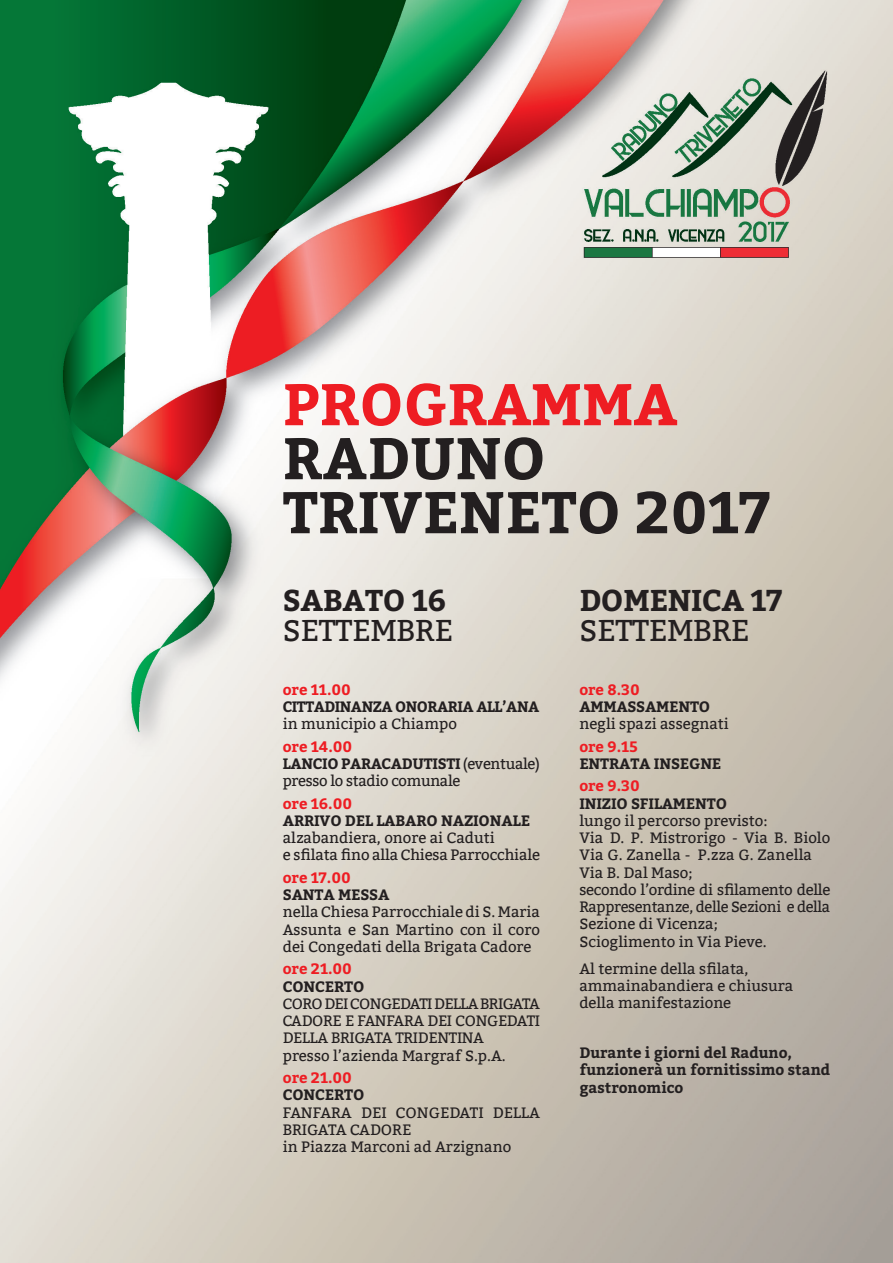
<style>
.page{position:relative;width:893px;height:1263px;background:#fff}
.page>*{position:absolute;margin:0;border:0;box-sizing:border-box;transform-origin:0 0}
.t1{font:700 58.5px/54px "Bitter";color:#231f20}
.t2{font:700 58.5px "Bitter";color:#ee1d23}
.t3{font:700 30px "Bitter";letter-spacing:-.01em;color:#231f20}
.t4{font:30px "Bitter";letter-spacing:-.01em;color:#231f20}
.t5{font:15px/17.2px "Bitter";color:#231f20}
.t6{font:15px/17.2px "Bitter";letter-spacing:-.02em;color:#231f20}
.t7{font:700 15px/17.2px "Bitter";letter-spacing:-.01em;color:#231f20}
.t8{font:700 15px "Bitter";color:#ee1d23}
.t9{font:700 15px "Bitter";letter-spacing:-.03em;color:#231f20}
.s1{font-weight:700;color:#ee1d23}
.s2{font-weight:700}
</style>
<div class="page">
<img style="left:0;top:0;width:893px;height:1263px">
<h1 class="t2" style="left:283px;top:369px;width:397px">PROGRAMMA</h1>
<h1 class="t1" style="left:283px;top:432px;width:489px">RADUNO<br>TRIVENETO 2017</h1>
<h2 class="t3" style="left:283px;top:582px;width:165px">SABATO 16</h2>
<h2 class="t4" style="left:283px;top:613px;width:172px">SETTEMBRE</h2>
<p class="t8" style="left:283px;top:680px;width:70px">ore 11.00</p>
<p class="t9" style="left:283px;top:697px;width:258px">CITTADINANZA ONORARIA ALL’ANA</p>
<p class="t5" style="left:283px;top:715px;width:176px">in municipio a Chiampo</p>
<p class="t6" style="left:283px;top:738px;width:259px"><span class="s1">ore 14.00<br></span><span class="s2">LANCIO PARACADUTISTI</span> (eventuale) presso lo stadio comunale</p>
<p class="t8" style="left:283px;top:794px;width:71px">ore 16.00</p>
<p class="t7" style="left:283px;top:812px;width:249px">ARRIVO DEL LABARO NAZIONALE</p>
<p class="t5" style="left:283px;top:829px;width:259px">alzabandiera, onore ai Caduti<br>e sfilata fino alla Chiesa Parrocchiale</p>
<p class="t8" style="left:283px;top:868px;width:69px">ore 17.00</p>
<p class="t7" style="left:283px;top:886px;width:108px">SANTA MESSA</p>
<p class="t5" style="left:283px;top:904px;width:259px;text-align:justify">nella Chiesa Parrocchiale di S. Maria Assunta e San Martino con il coro dei Congedati della Brigata Cadore</p>
<p class="t8" style="left:283px;top:960px;width:71px">ore 21.00</p>
<p class="t7" style="left:283px;top:978px;width:83px">CONCERTO</p>
<p class="t6" style="left:283px;top:995px;width:259px">CORO DEI CONGEDATI DELLA BRIGATA<br>CADORE E FANFARA DEI CONGEDATI<br>DELLA BRIGATA TRIDENTINA<br>presso l’azienda Margraf S.p.A.</p>
<p class="t8" style="left:283px;top:1069px;width:71px">ore 21.00</p>
<p class="t7" style="left:283px;top:1086px;width:83px">CONCERTO</p>
<p class="t5" style="left:283px;top:1104px;width:259px">FANFARA DEI CONGEDATI DELLA<br>BRIGATA CADORE<br>in Piazza Marconi ad Arzignano</p>
<h2 class="t3" style="left:579px;top:582px;width:204px">DOMENICA 17</h2>
<h2 class="t4" style="left:579px;top:613px;width:172px">SETTEMBRE</h2>
<p class="t8" style="left:579px;top:680px;width:62px">ore 8.30</p>
<p class="t7" style="left:579px;top:698px;width:132px">AMMASSAMENTO</p>
<p class="t5" style="left:579px;top:715px;width:151px">negli spazi assegnati</p>
<p class="t8" style="left:579px;top:737px;width:60px">ore 9.15</p>
<p class="t7" style="left:579px;top:755px;width:143px">ENTRATA INSEGNE</p>
<p class="t8" style="left:579px;top:777px;width:62px">ore 9.30</p>
<p class="t7" style="left:579px;top:795px;width:149px">INIZIO SFILAMENTO</p>
<p class="t5" style="left:579px;top:812px;width:252px">lungo il percorso previsto:<br>Via D. P. Mistrorigo - Via B. Biolo<br>Via G. Zanella - P.zza G. Zanella<br>Via B. Dal Maso;<br>secondo l’ordine di sfilamento delle<br>Rappresentanze, delle Sezioni e della<br>Sezione di Vicenza;<br>Scioglimento in Via Pieve.</p>
<p class="t5" style="left:579px;top:960px;width:215px">Al termine della sfilata, ammainabandiera e chiusura della manifestazione</p>
<p class="t7" style="left:579px;top:1044px;width:252px">Durante i giorni del Raduno, funzionerà un fornitissimo stand gastronomico</p>
</div>
